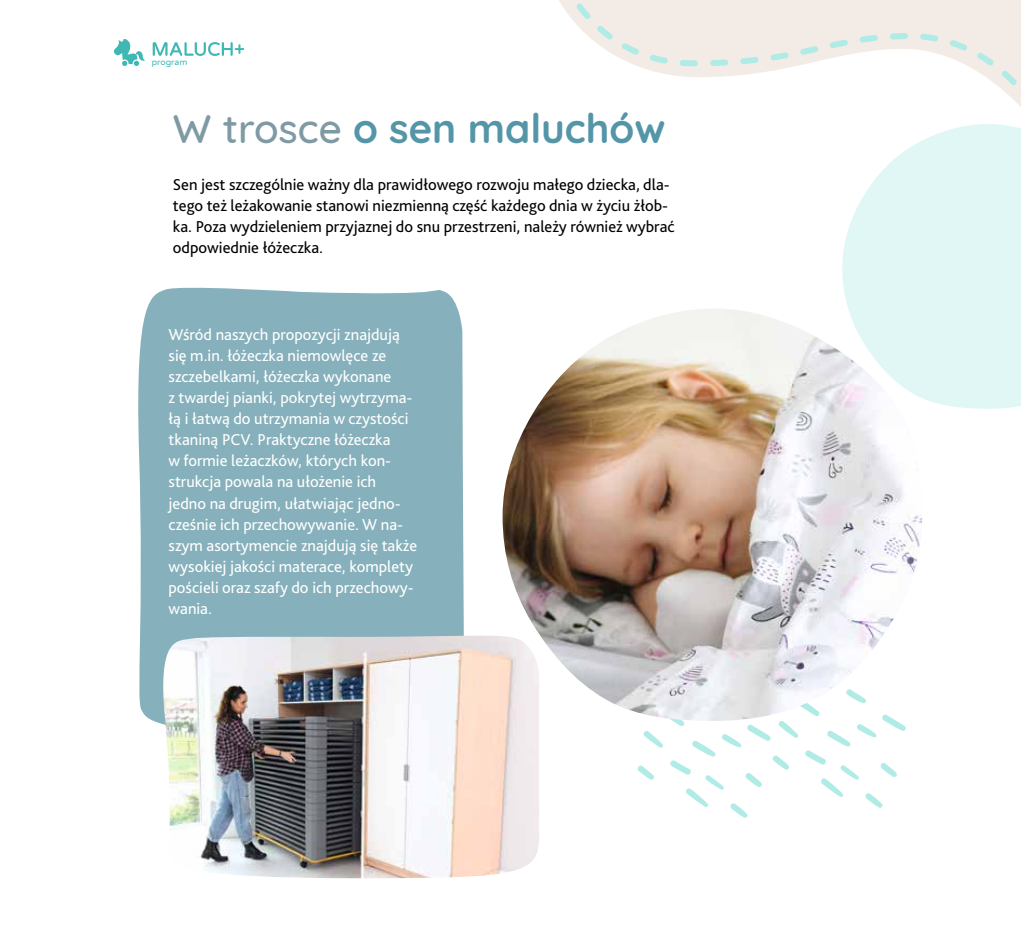
<style>
.page{position:relative;width:1021px;height:936px;background:#fff}
.page>*{position:absolute;margin:0;border:0;box-sizing:border-box;transform-origin:0 0}
.t1{font:700 40.5px "Quicksand";color:#5495a8}
.t2{font:16.5px/21px "Bliss Pro";color:#fff}
.t3{font:16.5px/21px "Bliss Pro";color:#000}
.t4{font:8.7px "Varela Round";color:#3fb8b4}
.s1{font-weight:500;color:#7f9aa5}
</style>
<div class="page">
<div style="left:138px;top:287px;width:326px;height:437px;background:#86b0bb"></div>
<svg style="left:637px;top:720px;width:269px;height:98px"></svg>
<svg style="left:842px;top:124px;width:178px;height:285px;background:#e3f7f6"></svg>
<img style="left:502px;top:308px;width:420px;height:412px">
<img style="left:162px;top:635px;width:377px;height:243px">
<svg style="left:559px;top:0;width:461px;height:106px;fill:#f3ebe6"></svg>
<svg style="left:576px;top:4px;width:14px;height:15px"></svg>
<svg style="left:976px;top:53px;width:17px;height:13px"></svg>
<svg style="left:1001px;top:71px;width:15px;height:14px"></svg>
<svg style="left:597px;top:26px;width:16px;height:14px"></svg>
<svg style="left:621px;top:43px;width:18px;height:12px"></svg>
<svg style="left:949px;top:40px;width:18px;height:11px"></svg>
<svg style="left:679px;top:60px;width:19px;height:6px"></svg>
<svg style="left:649px;top:55px;width:19px;height:9px"></svg>
<svg style="left:770px;top:52px;width:18px;height:9px"></svg>
<svg style="left:800px;top:46px;width:18px;height:9px"></svg>
<svg style="left:740px;top:57px;width:18px;height:7px"></svg>
<svg style="left:920px;top:34px;width:18px;height:8px"></svg>
<svg style="left:710px;top:59px;width:18px;height:7px"></svg>
<svg style="left:829px;top:40px;width:19px;height:8px"></svg>
<svg style="left:889px;top:33px;width:19px;height:7px"></svg>
<svg style="left:859px;top:35px;width:18px;height:8px"></svg>
<svg style="left:153px;top:42px;width:91px;height:14px"></svg>
<svg style="left:114px;top:40px;width:31px;height:26px"></svg>
<p class="t4" style="left:152px;top:56px;width:37px">program</p>
<h1 class="t1" style="left:173px;top:95px;width:494px"><span class="s1">W trosce</span> o sen maluchów</h1>
<p class="t3" style="left:173px;top:173px;width:503px">Sen jest szczególnie ważny dla prawidłowego rozwoju małego dziecka, dla&shy;tego też leżakowanie stanowi niezmienną część każdego dnia w życiu żłob&shy;ka. Poza wydzieleniem przyjaznej do snu przestrzeni, należy również wybrać odpowiednie łóżeczka.</p>
<p class="t2" style="left:168px;top:324px;width:250px">Wśród naszych propozycji znajdują się m.in. łóżeczka niemowlęce ze szczebelkami, łóżeczka wykonane<br>z twardej pianki, pokrytej wytrzyma&shy;łą i łatwą do utrzymania w czystości tkaniną PCV. Praktyczne łóżeczka<br>w formie leżaczków, których kon&shy;strukcja powala na ułożenie ich jedno na drugim, ułatwiając jedno&shy;cześnie ich przechowywanie. W na&shy;szym asortymencie znajdują się także wysokiej jakości materace, komplety pościeli oraz szafy do ich przechowy&shy;wania.</p>
</div>
